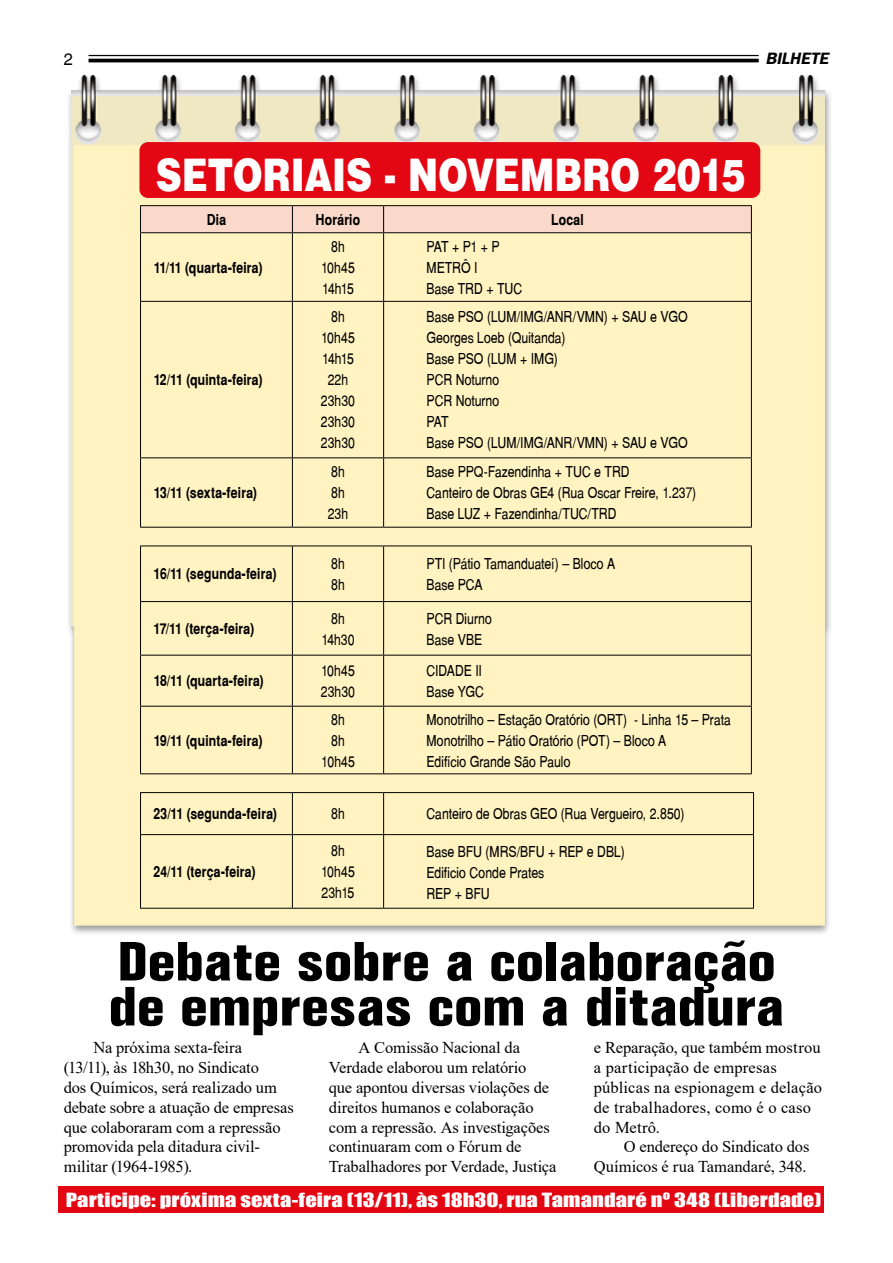
<style>
.page{position:relative;width:893px;height:1263px;background:#fff}
.page>*{position:absolute;margin:0;border:0;box-sizing:border-box;transform-origin:0 0}
.t1{font:700 condensed 54px/45px "Folio BT";letter-spacing:-.01em;color:#000;scale:1.25 1}
.t2{font:45px "Switzerland Black Plain";letter-spacing:-.005em;color:#fff;scale:.8 1}
.t3{font:18px "Impact";letter-spacing:.005em;color:#fff;scale:1.25 1}
.t4{font:16.5px/19.8px "Times New Roman";letter-spacing:-.005em;color:#000}
.t5{font:italic 700 16.5px "Frankfurt Gothic";color:#000}
.t6{font:16.5px "Switzerland Plain";color:#000}
.t7{font:15px/21px "Switzerland Narrow Plain";letter-spacing:-.005em;color:#000}
.t8{font:700 15px "Switzerland Narrow";letter-spacing:.01em;color:#000}
</style>
<div class="page">
<div style="left:67px;top:74px;width:766px;height:862px;background:#000;opacity:.4"></div>
<img style="left:71px;top:76px;width:753px;height:850px">
<div style="left:58px;top:1186px;width:765px;height:26px;background:#e30613"></div>
<hr style="left:89px;top:55px;width:670px;height:1px;background:#000">
<hr style="left:89px;top:59px;width:670px;height:3px;background:#000">
<div style="left:139px;top:142px;width:621px;height:56px;background:#e30613;border-radius:9px"></div>
<hr style="left:140px;top:205px;width:152px;height:1px;background:#000">
<hr style="left:292px;top:205px;width:92px;height:1px;background:#000">
<hr style="left:384px;top:205px;width:368px;height:1px;background:#000">
<hr style="left:751px;top:233px;width:1px;height:68px;background:#000">
<hr style="left:751px;top:302px;width:1px;height:155px;background:#000">
<hr style="left:140px;top:301px;width:152px;height:1px;background:#000">
<hr style="left:292px;top:301px;width:92px;height:1px;background:#000">
<hr style="left:384px;top:301px;width:368px;height:1px;background:#000">
<hr style="left:140px;top:457px;width:152px;height:1px;background:#000">
<hr style="left:292px;top:457px;width:92px;height:1px;background:#000">
<hr style="left:384px;top:457px;width:368px;height:1px;background:#000">
<hr style="left:140px;top:527px;width:152px;height:1px;background:#000">
<hr style="left:292px;top:527px;width:92px;height:1px;background:#000">
<hr style="left:384px;top:527px;width:368px;height:1px;background:#000">
<svg style="left:140px;top:206px;width:612px;height:27px;background:#efcfc0"></svg>
<hr style="left:140px;top:233px;width:1px;height:68px;background:#000">
<hr style="left:292px;top:233px;width:1px;height:68px;background:#000">
<hr style="left:383px;top:233px;width:1px;height:68px;background:#000">
<hr style="left:140px;top:302px;width:1px;height:155px;background:#000">
<hr style="left:292px;top:302px;width:1px;height:155px;background:#000">
<hr style="left:383px;top:302px;width:1px;height:155px;background:#000">
<hr style="left:140px;top:458px;width:1px;height:69px;background:#000">
<hr style="left:292px;top:458px;width:1px;height:69px;background:#000">
<hr style="left:383px;top:458px;width:1px;height:69px;background:#000">
<hr style="left:751px;top:458px;width:1px;height:69px;background:#000">
<hr style="left:751px;top:546px;width:1px;height:55px;background:#000">
<hr style="left:140px;top:546px;width:152px;height:1px;background:#000">
<hr style="left:292px;top:546px;width:92px;height:1px;background:#000">
<hr style="left:384px;top:546px;width:368px;height:1px;background:#000">
<hr style="left:751px;top:602px;width:1px;height:53px;background:#000">
<hr style="left:751px;top:655px;width:1px;height:51px;background:#000">
<hr style="left:140px;top:601px;width:152px;height:1px;background:#000">
<hr style="left:292px;top:601px;width:92px;height:1px;background:#000">
<hr style="left:384px;top:601px;width:368px;height:1px;background:#000">
<hr style="left:140px;top:655px;width:152px;height:1px;background:#000">
<hr style="left:292px;top:655px;width:92px;height:1px;background:#000">
<hr style="left:384px;top:655px;width:368px;height:1px;background:#000">
<hr style="left:140px;top:706px;width:152px;height:1px;background:#000">
<hr style="left:292px;top:706px;width:92px;height:1px;background:#000">
<hr style="left:384px;top:706px;width:368px;height:1px;background:#000">
<hr style="left:140px;top:773px;width:152px;height:1px;background:#000">
<hr style="left:292px;top:773px;width:92px;height:1px;background:#000">
<hr style="left:384px;top:773px;width:368px;height:1px;background:#000">
<hr style="left:140px;top:546px;width:1px;height:55px;background:#000">
<hr style="left:292px;top:546px;width:1px;height:55px;background:#000">
<hr style="left:383px;top:546px;width:1px;height:55px;background:#000">
<hr style="left:140px;top:602px;width:1px;height:53px;background:#000">
<hr style="left:292px;top:602px;width:1px;height:53px;background:#000">
<hr style="left:383px;top:602px;width:1px;height:53px;background:#000">
<hr style="left:140px;top:655px;width:1px;height:51px;background:#000">
<hr style="left:292px;top:655px;width:1px;height:51px;background:#000">
<hr style="left:383px;top:655px;width:1px;height:51px;background:#000">
<hr style="left:140px;top:706px;width:1px;height:67px;background:#000">
<hr style="left:292px;top:706px;width:1px;height:67px;background:#000">
<hr style="left:383px;top:706px;width:1px;height:67px;background:#000">
<hr style="left:751px;top:706px;width:1px;height:67px;background:#000">
<hr style="left:140px;top:792px;width:152px;height:1px;background:#000">
<hr style="left:292px;top:792px;width:92px;height:1px;background:#000">
<hr style="left:384px;top:792px;width:370px;height:1px;background:#000">
<hr style="left:753px;top:793px;width:1px;height:41px;background:#000">
<hr style="left:140px;top:834px;width:152px;height:1px;background:#000">
<hr style="left:292px;top:834px;width:92px;height:1px;background:#000">
<hr style="left:384px;top:834px;width:370px;height:1px;background:#000">
<hr style="left:140px;top:908px;width:152px;height:1px;background:#000">
<hr style="left:292px;top:908px;width:92px;height:1px;background:#000">
<hr style="left:384px;top:908px;width:370px;height:1px;background:#000">
<hr style="left:140px;top:793px;width:1px;height:41px;background:#000">
<hr style="left:292px;top:793px;width:1px;height:41px;background:#000">
<hr style="left:383px;top:793px;width:1px;height:41px;background:#000">
<hr style="left:140px;top:835px;width:1px;height:73px;background:#000">
<hr style="left:292px;top:835px;width:1px;height:73px;background:#000">
<hr style="left:383px;top:835px;width:1px;height:73px;background:#000">
<hr style="left:753px;top:835px;width:1px;height:73px;background:#000">
<p class="t6" style="left:64px;top:49px;width:11px">2</p>
<p class="t5" style="left:765px;top:48px;width:65px">BILHETE</p>
<h2 class="t2" style="left:156px;top:145px;width:738px">SETORIAIS - NOVEMBRO 2015</h2>
<p class="t8" style="left:207px;top:211px;width:21px">Dia</p>
<p class="t8" style="left:316px;top:211px;width:46px">Horário</p>
<p class="t8" style="left:551px;top:211px;width:34px">Local</p>
<p class="t8" style="left:154px;top:259px;width:110px">11/11 (quarta-feira)</p>
<p class="t7" style="left:321px;top:236px;width:35px;text-align:center">8h<br>10h45<br>14h15</p>
<p class="t7" style="left:426px;top:236px;width:97px">PAT + P1 + P<br>METRÔ I<br>Base TRD + TUC</p>
<p class="t8" style="left:154px;top:371px;width:110px">12/11 (quinta-feira)</p>
<p class="t8" style="left:154px;top:484px;width:105px">13/11 (sexta-feira)</p>
<p class="t7" style="left:321px;top:306px;width:36px;text-align:center">8h<br>10h45<br>14h15<br>22h<br>23h30<br>23h30<br>23h30</p>
<p class="t7" style="left:426px;top:306px;width:263px">Base PSO (LUM/IMG/ANR/VMN) + SAU e VGO<br>Georges Loeb (Quitanda)<br>Base PSO (LUM + IMG)<br>PCR Noturno<br>PCR Noturno<br>PAT<br>Base PSO (LUM/IMG/ANR/VMN) + SAU e VGO</p>
<p class="t7" style="left:328px;top:461px;width:22px">8h<br>8h<br>23h</p>
<p class="t7" style="left:426px;top:461px;width:271px">Base PPQ-Fazendinha + TUC e TRD<br>Canteiro de Obras GE4 (Rua Oscar Freire, 1.237)<br>Base LUZ + Fazendinha/TUC/TRD</p>
<p class="t8" style="left:154px;top:565px;width:124px">16/11 (segunda-feira)</p>
<p class="t7" style="left:331px;top:553px;width:15px">8h<br>8h</p>
<p class="t7" style="left:426px;top:553px;width:190px">PTI (Pátio Tamanduateí) – Bloco A<br>Base PCA</p>
<p class="t8" style="left:154px;top:620px;width:102px">17/11 (terça-feira)</p>
<p class="t7" style="left:321px;top:607px;width:35px;text-align:center">8h<br>14h30</p>
<p class="t7" style="left:426px;top:607px;width:67px">PCR Diurno<br>Base VBE</p>
<p class="t8" style="left:154px;top:672px;width:112px">18/11 (quarta-feira)</p>
<p class="t7" style="left:321px;top:660px;width:36px">10h45<br>23h30</p>
<p class="t7" style="left:427px;top:660px;width:59px">CIDADE II<br>Base YGC</p>
<p class="t8" style="left:154px;top:731px;width:110px">19/11 (quinta-feira)</p>
<p class="t7" style="left:321px;top:709px;width:35px;text-align:center">8h<br>8h<br>10h45</p>
<p class="t7" style="left:427px;top:709px;width:306px">Monotrilho – Estação Oratório (ORT) - Linha 15 – Prata<br>Monotrilho – Pátio Oratório (POT) – Bloco A<br>Edifício Grande São Paulo</p>
<p class="t8" style="left:154px;top:805px;width:125px">23/11 (segunda-feira)</p>
<p class="t7" style="left:331px;top:803px;width:15px">8h</p>
<p class="t7" style="left:426px;top:803px;width:260px">Canteiro de Obras GEO (Rua Vergueiro, 2.850)</p>
<p class="t8" style="left:154px;top:863px;width:103px">24/11 (terça-feira)</p>
<p class="t7" style="left:321px;top:840px;width:35px;text-align:center">8h<br>10h45<br>23h15</p>
<p class="t7" style="left:426px;top:841px;width:200px">Base BFU (MRS/BFU + REP e DBL)<br>Edificio Conde Prates<br>REP + BFU</p>
<h1 class="t1" style="left:108px;top:938px;width:543px">Debate sobre a colaboração de empresas com a ditadura</h1>
<p class="t4" style="left:64px;top:1037px;width:232px;text-indent:30px">Na próxima sexta-feira<br>(13/11), às 18h30, no Sindicato<br>dos Químicos, será realizado um debate sobre a atuação de empresas que colaboraram com a repressão promovida pela ditadura civil&shy;militar (1964-1985).</p>
<p class="t4" style="left:329px;top:1037px;width:229px;text-indent:30px">A Comissão Nacional da<br>Verdade elaborou um relatório<br>que apontou diversas violações de direitos humanos e colaboração com a repressão. As investigações continuaram com o Fórum de<br>Trabalhadores por Verdade, Justiça</p>
<p class="t4" style="left:594px;top:1037px;width:230px">e Reparação, que também mostrou a participação de empresas públicas na espionagem e delação de trabalhadores, como é o caso do Metrô.</p>
<p class="t4" style="left:594px;top:1136px;width:217px;text-align:right">O endereço do Sindicato dos<br>Químicos é rua Tamandaré, 348.</p>
<p class="t3" style="left:66px;top:1185px;width:606px">Participe: próxima sexta-feira (13/11), às 18h30, rua Tamandaré nº 348 (Liberdade)</p>
</div>
